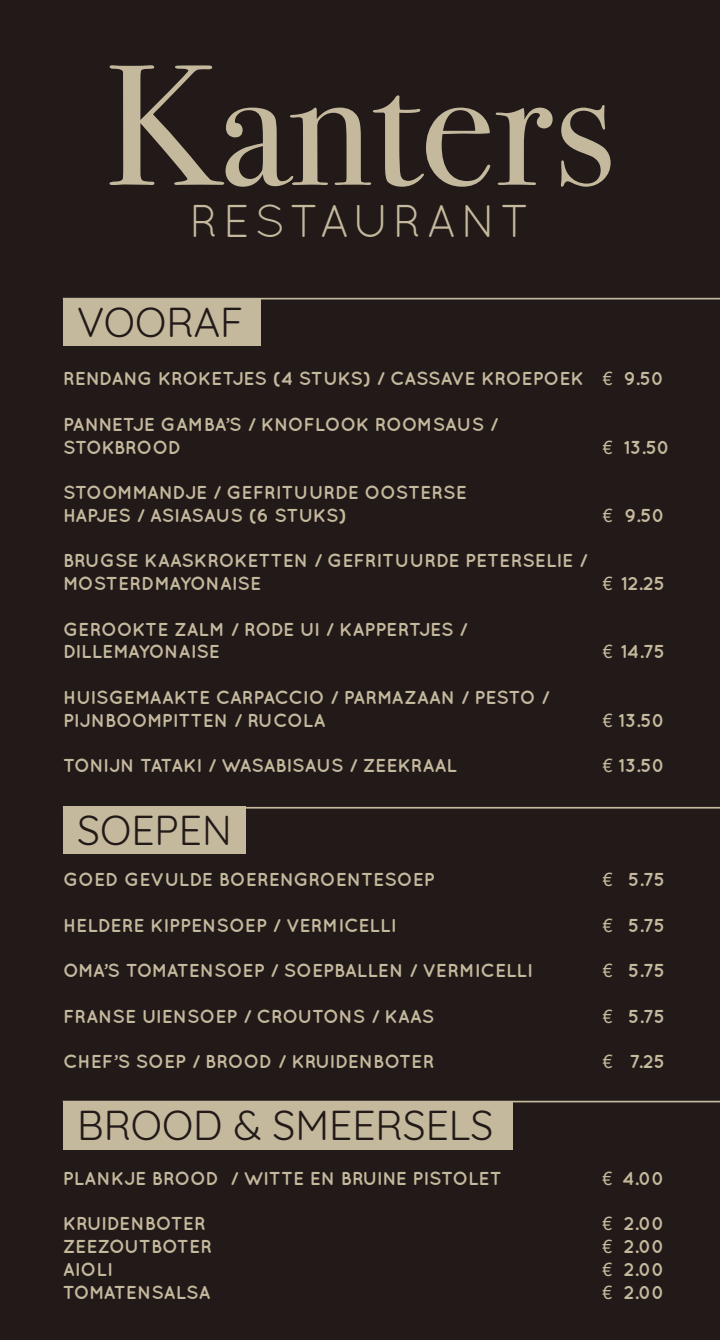
<style>
.page{position:relative;width:720px;height:1340px;background:#fff}
.page>*{position:absolute;margin:0;border:0;box-sizing:border-box;transform-origin:0 0}
.t1{font:171.85px "Bodoni Svty Two ITCTT";color:#c5b99d}
.t2{font:45.85px "Quicksand";letter-spacing:.09em;color:#c5b99d}
.t3{font:40.77px "Quicksand";color:#221a19}
.t4{font:700 18.72px "Quicksand";color:#c5b99d}
.t5{font:700 18.72px "Quicksand";letter-spacing:-.025em;color:#c5b99d}
.s1{font-family:"Avenir LT Std";font-weight:500}
</style>
<div class="page">
<div style="left:0;top:0;width:719px;height:1339px;background:#221a19"></div>
<div style="left:63px;top:299px;width:197px;height:47px;background:#c5b99d"></div>
<div style="left:63px;top:806px;width:183px;height:48px;background:#c5b99d"></div>
<div style="left:63px;top:1102px;width:449px;height:47px;background:#c5b99d"></div>
<hr style="left:63px;top:298px;width:656px;height:1px;background:#c5b99d">
<hr style="left:63px;top:1100px;width:656px;height:2px;background:#c5b99d">
<hr style="left:63px;top:807px;width:656px;height:1px;background:#c5b99d">
<p class="t1" style="left:105px;top:-15px;width:511px">Kanters</p>
<p class="t2" style="left:190px;top:195px;width:341px">RESTAURANT</p>
<p class="t3" style="left:77px;top:291px;width:167px">VOORAF</p>
<p class="t4" style="left:63px;top:367px;width:602px">RENDANG KROKETJES (4 STUKS) / CASSAVE KROEPOEK <span class="s1">€</span> 9.50</p>
<p class="t4" style="left:63px;top:413px;width:436px">PANNETJE GAMBA’S / KNOFLOOK ROOMSAUS /</p>
<p class="t5" style="left:63px;top:436px;width:119px">STOKBROOD</p>
<p class="t4" style="left:602px;top:436px;width:69px"><span class="s1">€</span> 13.50</p>
<p class="t4" style="left:63px;top:481px;width:405px">STOOMMANDJE / GEFRITUURDE OOSTERSE</p>
<p class="t4" style="left:63px;top:504px;width:285px">HAPJES / ASIASAUS (6 STUKS)</p>
<p class="t4" style="left:602px;top:504px;width:64px"><span class="s1">€</span> 9.50</p>
<p class="t4" style="left:63px;top:549px;width:525px">BRUGSE KAASKROKETTEN / GEFRITUURDE PETERSELIE /</p>
<p class="t4" style="left:63px;top:572px;width:199px">MOSTERDMAYONAISE</p>
<p class="t4" style="left:602px;top:572px;width:64px"><span class="s1">€</span> 12.25</p>
<p class="t4" style="left:63px;top:618px;width:405px">GEROOKTE ZALM / RODE UI / KAPPERTJES /</p>
<p class="t4" style="left:63px;top:640px;width:158px">DILLEMAYONAISE</p>
<p class="t4" style="left:602px;top:640px;width:64px"><span class="s1">€</span> 14.75</p>
<p class="t4" style="left:63px;top:686px;width:487px">HUISGEMAAKTE CARPACCIO / PARMAZAAN / PESTO /</p>
<p class="t4" style="left:63px;top:709px;width:264px">PIJNBOOMPITTEN / RUCOLA</p>
<p class="t4" style="left:602px;top:709px;width:64px"><span class="s1">€</span> 13.50</p>
<p class="t4" style="left:63px;top:754px;width:395px">TONIJN TATAKI / WASABISAUS / ZEEKRAAL</p>
<p class="t4" style="left:602px;top:754px;width:64px"><span class="s1">€</span> 13.50</p>
<p class="t3" style="left:77px;top:799px;width:156px">SOEPEN</p>
<p class="t4" style="left:63px;top:868px;width:373px">GOED GEVULDE BOERENGROENTESOEP</p>
<p class="t4" style="left:602px;top:868px;width:64px"><span class="s1">€</span> 5.75</p>
<p class="t4" style="left:63px;top:913px;width:335px">HELDERE KIPPENSOEP / VERMICELLI</p>
<p class="t4" style="left:602px;top:913px;width:64px"><span class="s1">€</span> 5.75</p>
<p class="t4" style="left:63px;top:959px;width:471px">OMA’S TOMATENSOEP / SOEPBALLEN / VERMICELLI</p>
<p class="t4" style="left:602px;top:959px;width:64px"><span class="s1">€</span> 5.75</p>
<p class="t4" style="left:63px;top:1004px;width:372px">FRANSE UIENSOEP / CROUTONS / KAAS</p>
<p class="t4" style="left:602px;top:1004px;width:64px"><span class="s1">€</span> 5.75</p>
<p class="t4" style="left:63px;top:1050px;width:373px">CHEF’S SOEP / BROOD / KRUIDENBOTER</p>
<p class="t4" style="left:602px;top:1050px;width:64px"><span class="s1">€</span> 7.25</p>
<p class="t3" style="left:77px;top:1093px;width:417px">BROOD &amp; SMEERSELS</p>
<p class="t4" style="left:63px;top:1166px;width:440px">PLANKJE BROOD / WITTE EN BRUINE PISTOLET</p>
<p class="t4" style="left:602px;top:1166px;width:64px"><span class="s1">€</span> 4.00</p>
<p class="t4" style="left:63px;top:1212px;width:144px">KRUIDENBOTER</p>
<p class="t4" style="left:602px;top:1212px;width:64px"><span class="s1">€</span> 2.00</p>
<p class="t4" style="left:63px;top:1235px;width:151px">ZEEZOUTBOTER</p>
<p class="t4" style="left:602px;top:1235px;width:64px"><span class="s1">€</span> 2.00</p>
<p class="t4" style="left:63px;top:1257px;width:51px">AIOLI</p>
<p class="t4" style="left:602px;top:1257px;width:64px"><span class="s1">€</span> 2.00</p>
<p class="t4" style="left:63px;top:1280px;width:149px">TOMATENSALSA</p>
<p class="t4" style="left:602px;top:1280px;width:64px"><span class="s1">€</span> 2.00</p>
</div>
